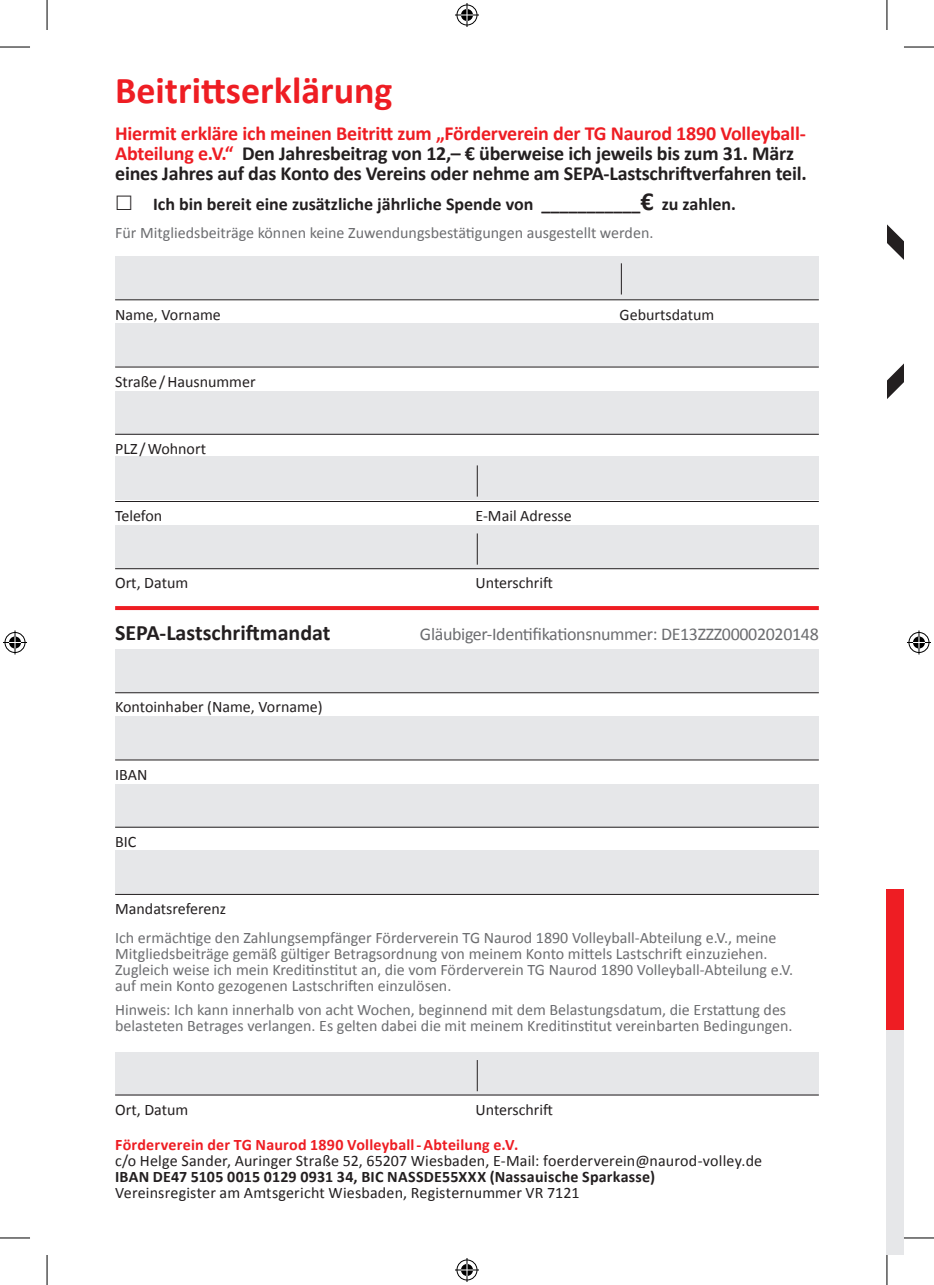
<style>
.page{position:relative;width:934px;height:1285px;background:#fff}
.page>*{position:absolute;margin:0;border:0;box-sizing:border-box;transform-origin:0 0}
.t1{font:700 38px "Calibri";color:#ee1d23}
.t2{font:700 22px "Calibri";color:#231f20}
.t3{font:700 20px/20px "Calibri";letter-spacing:-.01em;color:#231f20}
.t4{font:700 18px "Calibri";color:#231f20}
.t5{font:18px "Calibri";letter-spacing:-.02em;color:#6c6d70}
.t6{font:16px/16px "Calibri";color:#6c6d70}
.t7{font:16px "Calibri";color:#231f20}
.t8{font:700 16px "Calibri";letter-spacing:.015em;color:#231f20}
.t9{font:700 16px "Calibri";letter-spacing:.015em;color:#ee1d23}
.s1{color:#ee1d23}
.s2{font-size:26px}
</style>
<div class="page">
<div style="left:886px;top:1013px;width:17px;height:242px;background:#e6e7e9"></div>
<svg style="left:573px;top:224px;width:330px;height:872px"></svg>
<svg style="left:886px;top:293px;width:17px;height:399px"></svg>
<img style="left:899px;top:1078px;width:4px;height:18px">
<div style="left:857px;top:874px;width:46px;height:14px;background:#fff"></div>
<div style="left:457px;top:30px;width:429px;height:814px;background:#fff"></div>
<div style="left:115px;top:649px;width:703px;height:43px;background:#e6e7e9"></div>
<div style="left:115px;top:784px;width:703px;height:43px;background:#e6e7e9"></div>
<div style="left:115px;top:851px;width:703px;height:43px;background:#e6e7e9"></div>
<div style="left:115px;top:525px;width:703px;height:44px;background:#e6e7e9"></div>
<div style="left:115px;top:716px;width:703px;height:43px;background:#e6e7e9"></div>
<div style="left:115px;top:457px;width:703px;height:43px;background:#e6e7e9"></div>
<div style="left:115px;top:257px;width:703px;height:43px;background:#e6e7e9"></div>
<div style="left:115px;top:391px;width:703px;height:44px;background:#e6e7e9"></div>
<div style="left:115px;top:323px;width:703px;height:44px;background:#e6e7e9"></div>
<hr style="left:115px;top:299px;width:703px;height:1px;background:#231f20">
<hr style="left:115px;top:366px;width:703px;height:1px;background:#231f20">
<hr style="left:115px;top:434px;width:703px;height:1px;background:#231f20">
<hr style="left:115px;top:501px;width:703px;height:1px;background:#231f20">
<hr style="left:115px;top:568px;width:703px;height:1px;background:#231f20">
<hr style="left:115px;top:692px;width:703px;height:1px;background:#231f20">
<hr style="left:115px;top:759px;width:703px;height:1px;background:#231f20">
<hr style="left:115px;top:826px;width:703px;height:1px;background:#231f20">
<hr style="left:115px;top:894px;width:703px;height:1px;background:#231f20">
<hr style="left:476px;top:465px;width:1px;height:31px;background:#231f20">
<div style="left:115px;top:1052px;width:703px;height:43px;background:#e6e7e9"></div>
<hr style="left:115px;top:1094px;width:703px;height:1px;background:#231f20">
<hr style="left:476px;top:1060px;width:1px;height:31px;background:#231f20">
<hr style="left:476px;top:533px;width:1px;height:31px;background:#231f20">
<hr style="left:620px;top:263px;width:1px;height:31px;background:#231f20">
<svg style="left:115px;top:606px;width:703px;height:4px;background:#ee2026"></svg>
<hr style="left:0;top:47px;width:30px;height:1px;background:#000">
<hr style="left:903px;top:47px;width:30px;height:1px;background:#000">
<hr style="left:0;top:1237px;width:30px;height:1px;background:#000">
<hr style="left:903px;top:1237px;width:30px;height:1px;background:#000">
<hr style="left:47px;top:0;width:1px;height:30px;background:#000">
<hr style="left:47px;top:1255px;width:1px;height:30px;background:#000">
<hr style="left:886px;top:0;width:1px;height:30px;background:#000">
<hr style="left:886px;top:1255px;width:1px;height:30px;background:#000">
<svg style="left:455px;top:3px;width:24px;height:24px"></svg>
<svg style="left:455px;top:1258px;width:24px;height:24px"></svg>
<svg style="left:3px;top:630px;width:24px;height:24px"></svg>
<svg style="left:907px;top:630px;width:23px;height:24px"></svg>
<h1 class="t1" style="left:115px;top:67px;width:279px">Beitrittserklärung</h1>
<p class="t3" style="left:115px;top:123px;width:693px"><span class="s1">Hiermit erkläre ich meinen Beitritt zum „Förderverein der TG Naurod 1890 Volleyball-<br>Abteilung e.V.“</span> Den Jahresbeitrag von 12,– € überweise ich jeweils bis zum 31. März eines Jahres auf das Konto des Vereins oder nehme am SEPA-Lastschriftverfahren teil.</p>
<p class="t4" style="left:153px;top:193px;width:584px">Ich bin bereit eine zusätzliche jährliche Spende von ___________<span class="s2">€</span> zu zahlen.</p>
<p class="t6" style="left:115px;top:224px;width:539px">Für Mitgliedsbeiträge können keine Zuwendungsbestätigungen ausgestellt werden.</p>
<p class="t7" style="left:115px;top:304px;width:107px">Name, Vorname</p>
<p class="t7" style="left:619px;top:304px;width:96px">Geburtsdatum</p>
<p class="t7" style="left:115px;top:371px;width:142px">Straße/Hausnummer</p>
<p class="t7" style="left:115px;top:439px;width:92px">PLZ /Wohnort</p>
<p class="t7" style="left:115px;top:506px;width:49px">Telefon</p>
<p class="t7" style="left:475px;top:506px;width:98px">E-Mail Adresse</p>
<p class="t7" style="left:115px;top:573px;width:75px">Ort, Datum</p>
<p class="t7" style="left:475px;top:573px;width:79px">Unterschrift</p>
<h2 class="t2" style="left:115px;top:619px;width:217px">SEPA-Lastschriftmandat</h2>
<p class="t5" style="left:420px;top:622px;width:400px">Gläubiger-Identifikationsnummer: DE13ZZZ00002020148</p>
<p class="t7" style="left:115px;top:697px;width:209px">Kontoinhaber (Name, Vorname)</p>
<p class="t7" style="left:115px;top:764px;width:34px">IBAN</p>
<p class="t7" style="left:115px;top:831px;width:23px">BIC</p>
<p class="t7" style="left:115px;top:899px;width:112px">Mandatsreferenz</p>
<p class="t6" style="left:115px;top:929px;width:679px">Ich ermächtige den Zahlungsempfänger Förderverein TG Naurod 1890 Volleyball-Abteilung e.V., meine Mitgliedsbeiträge gemäß gültiger Betragsordnung von meinem Konto mittels Lastschrift einzuziehen.<br>Zugleich weise ich mein Kreditinstitut an, die vom Förderverein TG Naurod 1890 Volleyball-Abteilung e.V. auf mein Konto gezogenen Lastschriften einzulösen.</p>
<p class="t6" style="left:115px;top:1001px;width:678px">Hinweis: Ich kann innerhalb von acht Wochen, beginnend mit dem Belastungsdatum, die Erstattung des belasteten Betrages verlangen. Es gelten dabei die mit meinem Kreditinstitut vereinbarten Bedingungen.</p>
<p class="t7" style="left:115px;top:1099px;width:75px">Ort, Datum</p>
<p class="t7" style="left:475px;top:1099px;width:79px">Unterschrift</p>
<p class="t9" style="left:115px;top:1135px;width:404px">Förderverein der TG Naurod 1890 Volleyball-Abteilung e.V.</p>
<p class="t7" style="left:115px;top:1151px;width:648px">c/o Helge Sander, Auringer Straße 52, 65207 Wiesbaden, E-Mail: foerderverein@naurod-volley.de</p>
<p class="t8" style="left:115px;top:1167px;width:541px">IBAN DE47 5105 0015 0129 0931 34, BIC NASSDE55XXX (Nassauische Sparkasse)</p>
<p class="t7" style="left:115px;top:1183px;width:466px">Vereinsregister am Amtsgericht Wiesbaden, Registernummer VR 7121</p>
</div>
